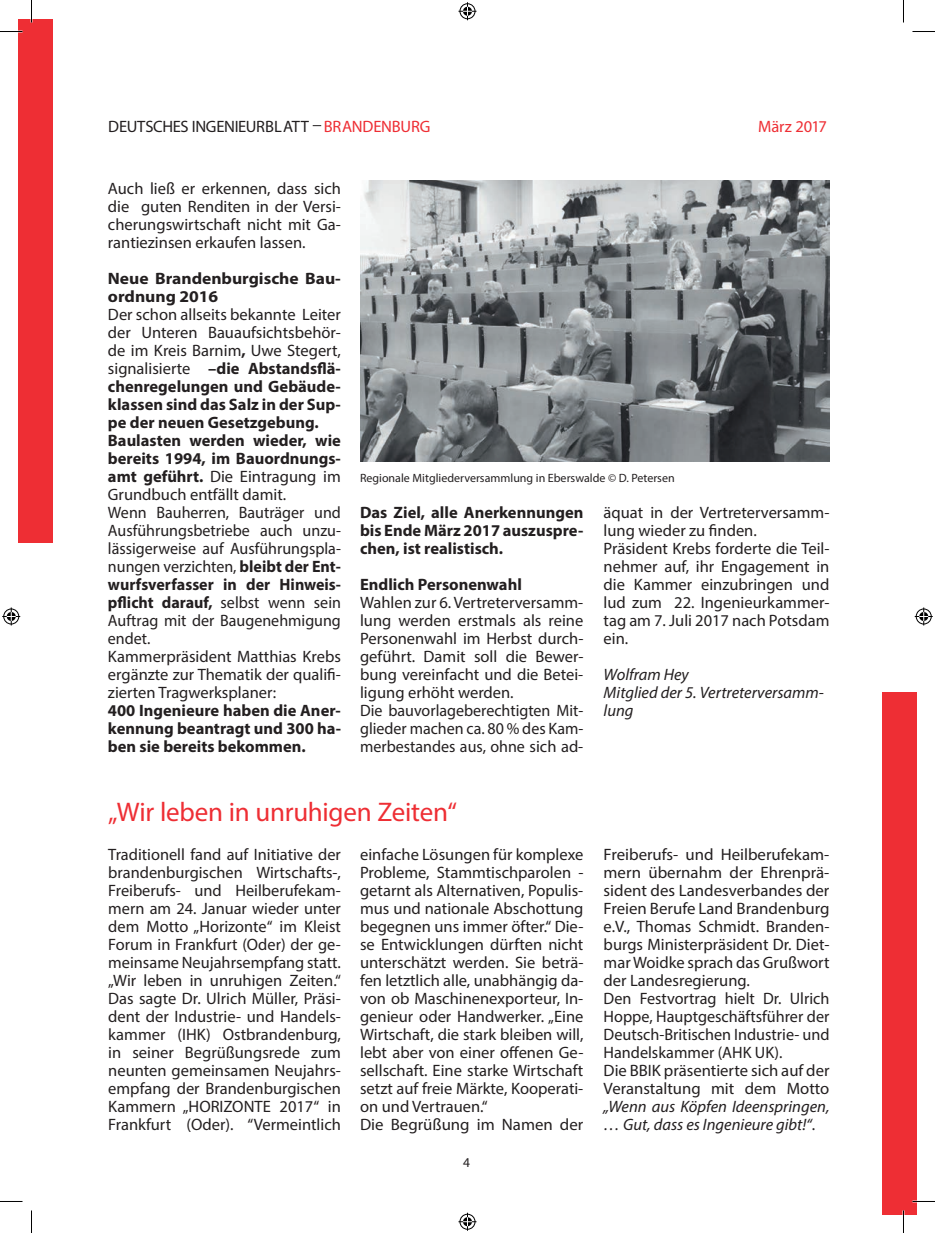
<style>
.page{position:relative;width:935px;height:1233px;background:#fff}
.page>*{position:absolute;margin:0;border:0;box-sizing:border-box;transform-origin:0 0}
.t1{font:27px "Myriad Pro";letter-spacing:-.01em;color:#ee2e34}
.t2{font:16.5px/18px "Myriad Pro";color:#231f20}
.t3{font:700 16.5px/18px "Myriad Pro";color:#231f20;text-align:justify}
.t4{font:italic 16.5px/18px "Myriad Pro";color:#231f20}
.t5{font:700 16.5px/18px "Myriad Pro";color:#231f20;scale:1.06 1}
.t6{font:16.5px "Myriad Pro";letter-spacing:-.01em;color:#ee2e34}
.t7{font:13.5px "Myriad Pro";color:#231f20}
.t8{font:12px "Myriad Pro";color:#231f20}
.s1{color:#ee2e34}
.s2{font-weight:700}
.s3{font-style:normal}
</style>
<div class="page">
<div style="left:19px;top:20px;width:34px;height:523px;background:#ee2e34"></div>
<div style="left:882px;top:692px;width:34px;height:522px;background:#ee2e34"></div>
<img style="left:360px;top:180px;width:469px;height:281px">
<hr style="left:912px;top:1200px;width:23px;height:2px;background:#fff">
<hr style="left:902px;top:1210px;width:2px;height:22px;background:#fff">
<svg style="left:0;top:31px;width:22px;height:1px"></svg>
<svg style="left:912px;top:31px;width:23px;height:1px"></svg>
<svg style="left:0;top:1201px;width:22px;height:1px"></svg>
<svg style="left:912px;top:1201px;width:23px;height:1px"></svg>
<svg style="left:31px;top:0;width:1px;height:23px"></svg>
<svg style="left:31px;top:1210px;width:1px;height:22px"></svg>
<svg style="left:903px;top:0;width:1px;height:23px"></svg>
<svg style="left:903px;top:1210px;width:1px;height:22px"></svg>
<svg style="left:458px;top:2px;width:18px;height:18px"></svg>
<svg style="left:458px;top:1212px;width:18px;height:18px"></svg>
<svg style="left:2px;top:607px;width:18px;height:18px"></svg>
<svg style="left:914px;top:607px;width:18px;height:18px"></svg>
<p class="t2" style="left:108px;top:117px;width:323px">DEUTSCHES INGENIEURBLATT <span class="s1">BRANDENBURG</span></p>
<p class="t6" style="left:758px;top:116px;width:70px">März 2017</p>
<p class="t2" style="left:108px;top:179px;width:234px;text-align:justify">Auch ließ er erkennen, dass sich die guten Renditen in der Versi&shy;cherungswirtschaft nicht mit Ga&shy;rantiezinsen erkaufen lassen.</p>
<p class="t5" style="left:108px;top:268px;width:221px">Neue Brandenburgische Bau&shy;ordnung 2016</p>
<p class="t2" style="left:108px;top:305px;width:234px">Der schon allseits bekannte Leiter der Unteren Bauaufsichtsbehör&shy;de im Kreis Barnim<span class="s2">,</span> Uwe Stegert, signalisierte <span class="s2">–die Abstandsflä&shy;chenregelungen und Gebäude&shy;klassen sind das Salz in der Sup&shy;pe der neuen Gesetzgebung.<br>Baulasten werden wieder, wie bereits 1994, im Bauordnungs&shy;amt geführt.</span> Die Eintragung im<br>Grundbuch entfällt damit.<br>Wenn Bauherren, Bauträger und<br>Ausführungsbetriebe auch unzu&shy;lässigerweise auf Ausführungspla&shy;nungen verzichten, <span class="s2">bleibt der Ent&shy;wurfsverfasser in der Hinweis&shy;pflicht darauf,</span> selbst wenn sein<br>Auftrag mit der Baugenehmigung endet.<br>Kammerpräsident Matthias Krebs ergänzte zur Thematik der qualifi&shy;zierten Tragwerksplaner:</p>
<p class="t3" style="left:108px;top:700px;width:234px">400 Ingenieure haben die Aner&shy;kennung beantragt und 300 ha&shy;ben sie bereits bekommen.</p>
<p class="t8" style="left:360px;top:470px;width:316px">Regionale Mitgliederversammlung in Eberswalde © D. Petersen</p>
<p class="t3" style="left:360px;top:502px;width:225px">Das Ziel, alle Anerkennungen bis Ende März 2017 auszuspre&shy;chen, ist realistisch.</p>
<p class="t3" style="left:360px;top:574px;width:163px">Endlich Personenwahl</p>
<p class="t2" style="left:360px;top:593px;width:225px">Wahlen zur 6. Vertreterversamm&shy;lung werden erstmals als reine<br>Personenwahl im Herbst durch&shy;geführt. Damit soll die Bewer&shy;bung vereinfacht und die Betei&shy;ligung erhöht werden.<br>Die bauvorlageberechtigten Mit&shy;glieder machen ca. 80 % des Kam&shy;merbestandes aus, ohne sich ad-</p>
<p class="t2" style="left:603px;top:503px;width:227px">äquat in der Vertreterversamm&shy;lung wieder zu finden.<br>Präsident Krebs forderte die Teil&shy;nehmer auf, ihr Engagement in die Kammer einzubringen und lud zum 22. Ingenieurkammer&shy;tag am 7. Juli 2017 nach Potsdam ein.</p>
<p class="t4" style="left:603px;top:665px;width:222px">Wolfram Hey<br>Mitglied der 5. Vertreterversamm&shy;lung</p>
<h1 class="t1" style="left:108px;top:795px;width:350px">„Wir leben in unruhigen Zeiten“</h1>
<p class="t2" style="left:108px;top:845px;width:234px;text-align:justify">Traditionell fand auf Initiative der brandenburgischen Wirtschafts-, Freiberufs- und Heilberufekam&shy;mern am 24. Januar wieder unter dem Motto „Horizonte“ im Kleist Forum in Frankfurt (Oder) der ge&shy;meinsame Neujahrsempfang statt. „Wir leben in unruhigen Zeiten.“ Das sagte Dr. Ulrich Müller, Präsi&shy;dent der Industrie- und Handels&shy;kammer (IHK) Ostbrandenburg, in seiner Begrüßungsrede zum neunten gemeinsamen Neujahrs&shy;empfang der Brandenburgischen Kammern „HORIZONTE 2017“ in Frankfurt (Oder). “Vermeintlich</p>
<p class="t2" style="left:360px;top:845px;width:225px">einfache Lösungen für komplexe<br>Probleme, Stammtischparolen - getarnt als Alternativen, Populis&shy;mus und nationale Abschottung begegnen uns immer öfter.“ Die&shy;se Entwicklungen dürften nicht unterschätzt werden. Sie beträ&shy;fen letztlich alle, unabhängig da&shy;von ob Maschinenexporteur, In&shy;genieur oder Handwerker. „Eine<br>Wirtschaft, die stark bleiben will, lebt aber von einer offenen Ge&shy;sellschaft. Eine starke Wirtschaft setzt auf freie Märkte, Kooperati&shy;on und Vertrauen.“<br>Die Begrüßung im Namen der</p>
<p class="t2" style="left:603px;top:845px;width:227px">Freiberufs- und Heilberufekam&shy;mern übernahm der Ehrenprä&shy;sident des Landesverbandes der<br>Freien Berufe Land Brandenburg e.V., Thomas Schmidt. Branden&shy;burgs Ministerpräsident Dr. Diet&shy;mar Woidke sprach das Grußwort der Landesregierung.<br>Den Festvortrag hielt Dr. Ulrich<br>Hoppe, Hauptgeschäftsführer der<br>Deutsch-Britischen Industrie- und<br>Handelskammer (AHK UK).<br>Die BBIK präsentierte sich auf der<br>Veranstaltung mit dem Motto</p>
<p class="t4" style="left:603px;top:1097px;width:227px">„Wenn aus Köpfen Ideenspringen, … Gut, dass es Ingenieure gibt!“<span class="s3">.</span></p>
<p class="t7" style="left:463px;top:1153px;width:8px">4</p>
</div>
